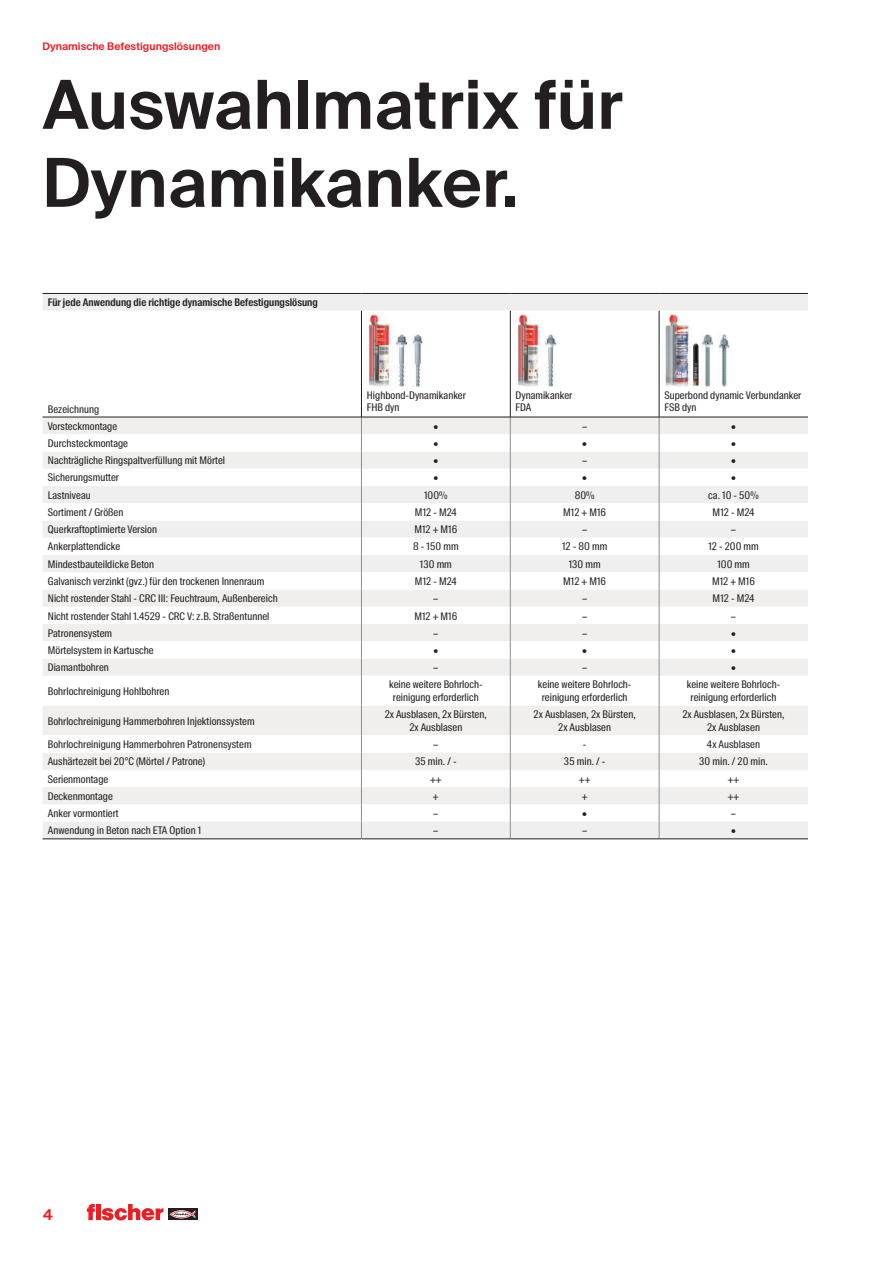
<style>
.page{position:relative;width:893px;height:1263px;background:#fff}
.page>*{position:absolute;margin:0;border:0;box-sizing:border-box;transform-origin:0 0}
.t1{font:600 67.5px/78px "fischerstrong";letter-spacing:.005em;color:#231f20}
.t2{font:600 15px "fischerstrong";color:#ee1d23}
.t3{font:10.5px/12.6px "fischerstrong Cond";letter-spacing:.005em;color:#231f20;text-align:center}
.t4{font:600 10.5px "fischerstrong Cond";letter-spacing:.005em;color:#231f20}
.t5{font:600 10.5px "fischerstrong";letter-spacing:.005em;color:#ee1d23}
</style>
<div class="page">
<svg style="left:168px;top:1208px;width:29px;height:12px"></svg>
<svg style="left:169px;top:1210px;width:26px;height:8px"></svg>
<svg style="left:87px;top:1204px;width:76px;height:16px"></svg>
<svg style="left:43px;top:294px;width:765px;height:544px;fill:#f0efed"></svg>
<svg style="left:43px;top:311px;width:765px;height:106px"></svg>
<svg style="left:43px;top:434px;width:765px;height:319px"></svg>
<svg style="left:361px;top:417px;width:1px;height:288px"></svg>
<svg style="left:510px;top:418px;width:1px;height:287px"></svg>
<svg style="left:659px;top:418px;width:1px;height:287px"></svg>
<hr style="left:361px;top:705px;width:1px;height:30px;background:#8a8c8f">
<hr style="left:510px;top:705px;width:1px;height:30px;background:#8a8c8f">
<hr style="left:659px;top:705px;width:1px;height:30px;background:#8a8c8f">
<svg style="left:361px;top:735px;width:1px;height:104px"></svg>
<svg style="left:510px;top:735px;width:1px;height:103px"></svg>
<svg style="left:659px;top:735px;width:1px;height:103px"></svg>
<hr style="left:43px;top:293px;width:318px;height:1px;background:#231f20">
<hr style="left:361px;top:293px;width:149px;height:1px;background:#231f20">
<hr style="left:510px;top:293px;width:149px;height:1px;background:#231f20">
<hr style="left:659px;top:293px;width:149px;height:1px;background:#231f20">
<hr style="left:361px;top:311px;width:1px;height:106px;background:#231f20">
<hr style="left:510px;top:311px;width:1px;height:106px;background:#231f20">
<hr style="left:659px;top:311px;width:1px;height:106px;background:#231f20">
<hr style="left:362px;top:417px;width:148px;height:1px;background:#231f20">
<hr style="left:510px;top:417px;width:149px;height:1px;background:#231f20">
<hr style="left:659px;top:417px;width:149px;height:1px;background:#231f20">
<hr style="left:43px;top:417px;width:318px;height:1px;background:#231f20">
<hr style="left:43px;top:838px;width:318px;height:1px;background:#231f20">
<hr style="left:362px;top:838px;width:148px;height:1px;background:#231f20">
<hr style="left:510px;top:838px;width:149px;height:1px;background:#231f20">
<hr style="left:659px;top:838px;width:149px;height:1px;background:#231f20">
<img style="left:395px;top:335px;width:14px;height:52px">
<img style="left:364px;top:315px;width:31px;height:72px">
<img style="left:411px;top:335px;width:14px;height:52px">
<img style="left:544px;top:335px;width:14px;height:52px">
<img style="left:513px;top:315px;width:31px;height:72px">
<img style="left:701px;top:335px;width:14px;height:52px">
<img style="left:662px;top:315px;width:30px;height:72px">
<img style="left:717px;top:335px;width:14px;height:52px">
<img style="left:693px;top:343px;width:6px;height:42px">
<p class="t5" style="left:43px;top:41px;width:179px">Dynamische Befestigungslösungen</p>
<h1 class="t1" style="left:43px;top:66px;width:582px">Auswahlmatrix für<br>Dynamikanker.</h1>
<p class="t4" style="left:48px;top:296px;width:272px">Für jede Anwendung die richtige dynamische Befestigungslösung</p>
<p class="t3" style="left:48px;top:403px;width:53px">Bezeichnung</p>
<p class="t3" style="left:367px;top:389px;width:101px;text-align:left">Highbond-Dynamikanker<br>FHB dyn</p>
<p class="t3" style="left:516px;top:389px;width:58px;text-align:left">Dynamikanker<br>FDA</p>
<p class="t3" style="left:664px;top:389px;width:138px;text-align:left">Superbond dynamic Verbundanker<br>FSB dyn</p>
<p class="t3" style="left:48px;top:420px;width:71px">Vorsteckmontage</p>
<p class="t3" style="left:433px;top:420px;width:6px">•</p>
<p class="t3" style="left:582px;top:420px;width:7px">–</p>
<p class="t3" style="left:731px;top:420px;width:6px">•</p>
<p class="t3" style="left:48px;top:437px;width:82px">Durchsteckmontage</p>
<p class="t3" style="left:433px;top:437px;width:6px">•</p>
<p class="t3" style="left:582px;top:437px;width:6px">•</p>
<p class="t3" style="left:731px;top:437px;width:6px">•</p>
<p class="t3" style="left:48px;top:454px;width:179px">Nachträgliche Ringspaltverfüllung mit Mörtel</p>
<p class="t3" style="left:433px;top:454px;width:6px">•</p>
<p class="t3" style="left:582px;top:454px;width:7px">–</p>
<p class="t3" style="left:731px;top:454px;width:6px">•</p>
<p class="t3" style="left:48px;top:472px;width:73px">Sicherungsmutter</p>
<p class="t3" style="left:433px;top:472px;width:6px">•</p>
<p class="t3" style="left:582px;top:472px;width:6px">•</p>
<p class="t3" style="left:731px;top:472px;width:6px">•</p>
<p class="t3" style="left:48px;top:489px;width:44px">Lastniveau</p>
<p class="t3" style="left:424px;top:489px;width:25px">100%</p>
<p class="t3" style="left:575px;top:489px;width:21px">80%</p>
<p class="t3" style="left:708px;top:489px;width:52px">ca. 10 - 50%</p>
<p class="t3" style="left:48px;top:506px;width:77px">Sortiment / Größen</p>
<p class="t3" style="left:415px;top:506px;width:43px">M12 - M24</p>
<p class="t3" style="left:563px;top:506px;width:45px">M12 + M16</p>
<p class="t3" style="left:713px;top:506px;width:43px">M12 - M24</p>
<p class="t3" style="left:48px;top:523px;width:111px">Querkraftoptimierte Version</p>
<p class="t3" style="left:414px;top:523px;width:45px">M12 + M16</p>
<p class="t3" style="left:582px;top:523px;width:7px">–</p>
<p class="t3" style="left:731px;top:523px;width:7px">–</p>
<p class="t3" style="left:48px;top:541px;width:74px">Ankerplattendicke</p>
<p class="t3" style="left:413px;top:541px;width:47px">8 - 150 mm</p>
<p class="t3" style="left:562px;top:541px;width:47px">12 - 80 mm</p>
<p class="t3" style="left:708px;top:541px;width:52px">12 - 200 mm</p>
<p class="t3" style="left:48px;top:558px;width:108px">Mindestbauteildicke Beton</p>
<p class="t3" style="left:420px;top:558px;width:33px">130 mm</p>
<p class="t3" style="left:569px;top:558px;width:33px">130 mm</p>
<p class="t3" style="left:717px;top:558px;width:34px">100 mm</p>
<p class="t3" style="left:48px;top:575px;width:218px">Galvanisch verzinkt (gvz.) für den trockenen Innenraum</p>
<p class="t3" style="left:415px;top:575px;width:43px">M12 - M24</p>
<p class="t3" style="left:563px;top:575px;width:45px">M12 + M16</p>
<p class="t3" style="left:712px;top:575px;width:45px">M12 + M16</p>
<p class="t3" style="left:48px;top:592px;width:231px">Nicht rostender Stahl - CRC III: Feuchtraum, Außenbereich</p>
<p class="t3" style="left:433px;top:592px;width:7px">–</p>
<p class="t3" style="left:582px;top:592px;width:7px">–</p>
<p class="t3" style="left:713px;top:592px;width:43px">M12 - M24</p>
<p class="t3" style="left:48px;top:610px;width:223px">Nicht rostender Stahl 1.4529 - CRC V: z.B. Straßentunnel</p>
<p class="t3" style="left:414px;top:610px;width:45px">M12 + M16</p>
<p class="t3" style="left:582px;top:610px;width:7px">–</p>
<p class="t3" style="left:731px;top:610px;width:7px">–</p>
<p class="t3" style="left:48px;top:627px;width:66px">Patronensystem</p>
<p class="t3" style="left:433px;top:627px;width:7px">–</p>
<p class="t3" style="left:582px;top:627px;width:7px">–</p>
<p class="t3" style="left:731px;top:627px;width:6px">•</p>
<p class="t3" style="left:48px;top:644px;width:107px">Mörtelsystem in Kartusche</p>
<p class="t3" style="left:433px;top:644px;width:6px">•</p>
<p class="t3" style="left:582px;top:644px;width:6px">•</p>
<p class="t3" style="left:731px;top:644px;width:6px">•</p>
<p class="t3" style="left:48px;top:661px;width:63px">Diamantbohren</p>
<p class="t3" style="left:433px;top:661px;width:7px">–</p>
<p class="t3" style="left:582px;top:661px;width:7px">–</p>
<p class="t3" style="left:731px;top:661px;width:6px">•</p>
<p class="t3" style="left:48px;top:685px;width:123px">Bohrlochreinigung Hohlbohren</p>
<p class="t3" style="left:389px;top:679px;width:95px">keine weitere Bohrloch&shy;reinigung erforderlich</p>
<p class="t3" style="left:538px;top:679px;width:95px">keine weitere Bohrloch&shy;reinigung erforderlich</p>
<p class="t3" style="left:687px;top:679px;width:95px">keine weitere Bohrloch&shy;reinigung erforderlich</p>
<p class="t3" style="left:48px;top:715px;width:208px">Bohrlochreinigung Hammerbohren Injektionssystem</p>
<p class="t3" style="left:385px;top:708px;width:104px">2x Ausblasen, 2x Bürsten,<br>2x Ausblasen</p>
<p class="t3" style="left:534px;top:708px;width:104px">2x Ausblasen, 2x Bürsten,<br>2x Ausblasen</p>
<p class="t3" style="left:682px;top:708px;width:104px">2x Ausblasen, 2x Bürsten,<br>2x Ausblasen</p>
<p class="t3" style="left:48px;top:738px;width:205px">Bohrlochreinigung Hammerbohren Patronensystem</p>
<p class="t3" style="left:433px;top:738px;width:7px">–</p>
<p class="t3" style="left:583px;top:738px;width:5px">-</p>
<p class="t3" style="left:707px;top:738px;width:55px">4x Ausblasen</p>
<p class="t3" style="left:48px;top:755px;width:158px">Aushärtezeit bei 20°C (Mörtel / Patrone)</p>
<p class="t3" style="left:415px;top:755px;width:43px">35 min. / -</p>
<p class="t3" style="left:564px;top:755px;width:43px">35 min. / -</p>
<p class="t3" style="left:699px;top:755px;width:70px">30 min. / 20 min.</p>
<p class="t3" style="left:48px;top:773px;width:62px">Serienmontage</p>
<p class="t3" style="left:430px;top:773px;width:13px">++</p>
<p class="t3" style="left:579px;top:773px;width:13px">++</p>
<p class="t3" style="left:728px;top:773px;width:13px">++</p>
<p class="t3" style="left:48px;top:790px;width:67px">Deckenmontage</p>
<p class="t3" style="left:433px;top:790px;width:7px">+</p>
<p class="t3" style="left:582px;top:790px;width:7px">+</p>
<p class="t3" style="left:728px;top:790px;width:13px">++</p>
<p class="t3" style="left:48px;top:807px;width:72px">Anker vormontiert</p>
<p class="t3" style="left:433px;top:807px;width:7px">–</p>
<p class="t3" style="left:582px;top:807px;width:6px">•</p>
<p class="t3" style="left:731px;top:807px;width:7px">–</p>
<p class="t3" style="left:48px;top:825px;width:155px">Anwendung in Beton nach ETA Option 1</p>
<p class="t3" style="left:433px;top:825px;width:7px">–</p>
<p class="t3" style="left:582px;top:825px;width:7px">–</p>
<p class="t3" style="left:731px;top:825px;width:6px">•</p>
<h2 class="t2" style="left:43px;top:1206px;width:11px">4</h2>
</div>
